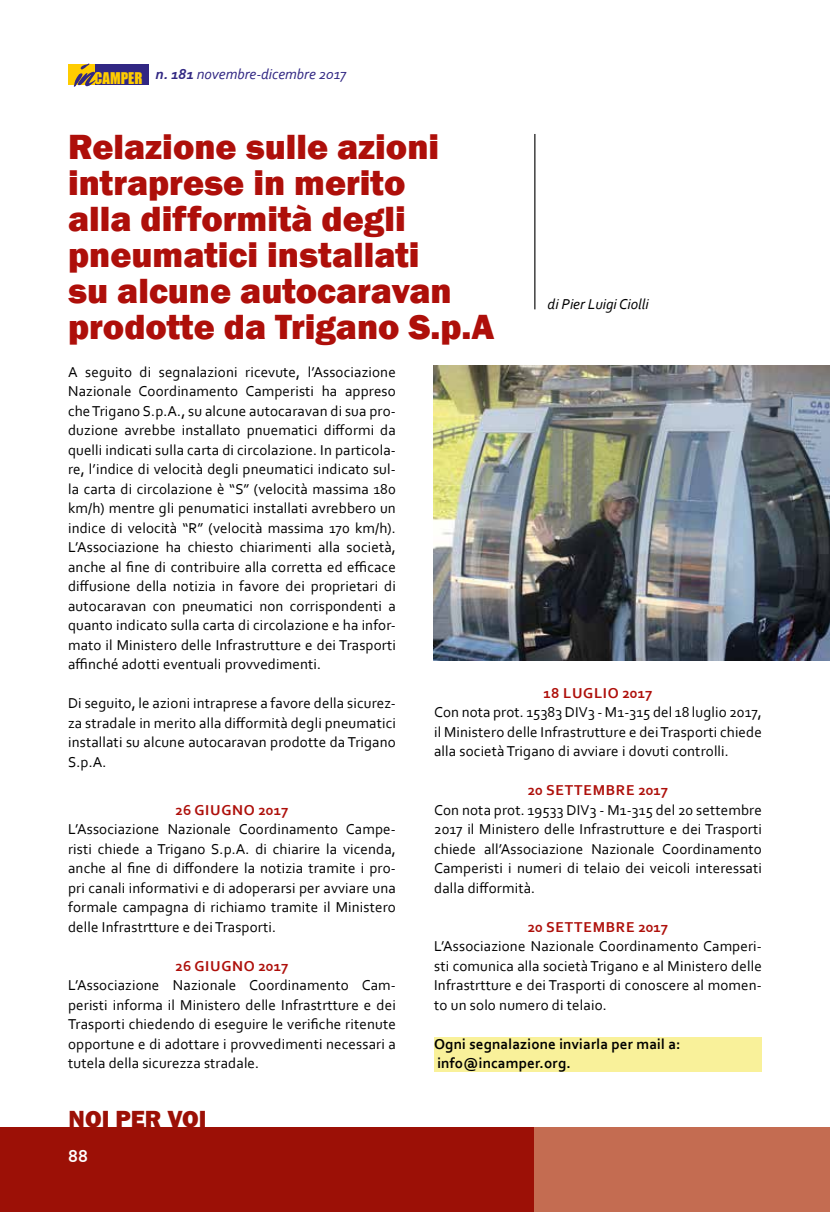
<style>
.page{position:relative;width:830px;height:1212px;background:#fff}
.page>*{position:absolute;margin:0;border:0;box-sizing:border-box;transform-origin:0 0}
.t1{font:800 36px/36px "Franklin Gothic";color:#ae0f0a}
.t2{font:800 24px "Franklin Gothic";color:#9c1006}
.t3{font:700 18px "Corbel";color:#fff}
.t4{font:15px/19.5px "Corbel";letter-spacing:.01em;color:#000;text-align:justify}
.t5{font:700 15px "Corbel";letter-spacing:.05em;color:#ae0f0a}
.t6{font:700 15px/19.5px "Corbel";letter-spacing:.01em;color:#000}
.t7{font:italic 15px "Corbel";color:#312783}
.t8{font:italic 15px "Corbel";color:#000}
.t9{font:14.85px "Impact";color:#fc0}
.s1{font-weight:700}
</style>
<div class="page">
<div style="left:0;top:1127px;width:534px;height:85px;background:#9c1006"></div>
<div style="left:68px;top:65px;width:27px;height:20px;background:#fc0"></div>
<div style="left:95px;top:65px;width:53px;height:20px;background:#312783"></div>
<svg style="left:74px;top:64px;width:21px;height:23px"></svg>
<div style="left:534px;top:1127px;width:295px;height:85px;background:#c46c51"></div>
<hr style="left:534px;top:134px;width:1px;height:175px;background:#000">
<div style="left:434px;top:1037px;width:327px;height:35px;background:#f9f19a"></div>
<img style="left:433px;top:366px;width:396px;height:294px">
<p class="t9" style="left:94px;top:66px;width:50px">CAMPER</p>
<p class="t7" style="left:155px;top:65px;width:193px"><span class="s1">n. 181</span> novembre-dicembre 2017</p>
<h1 class="t1" style="left:68px;top:129px;width:427px">Relazione sulle azioni intraprese in merito<br>alla difformità degli pneumatici installati<br>su alcune autocaravan prodotte da Trigano S.p.A</h1>
<p class="t8" style="left:547px;top:295px;width:102px">di Pier Luigi Ciolli</p>
<p class="t4" style="left:68px;top:362px;width:329px">A seguito di segnalazioni ricevute, l’Associazione Nazionale Coordinamento Camperisti ha appreso che Trigano S.p.A., su alcune autocaravan di sua pro&shy;duzione avrebbe installato pnuematici difformi da quelli indicati sulla carta di circolazione. In particola&shy;re, l’indice di velocità degli pneumatici indicato sul&shy;la carta di circolazione è “S” (velocità massima 180 km/h) mentre gli penumatici installati avrebbero un indice di velocità “R” (velocità massima 170 km/h).<br>L’Associazione ha chiesto chiarimenti alla società, anche al fine di contribuire alla corretta ed efficace diffusione della notizia in favore dei proprietari di autocaravan con pneumatici non corrispondenti a quanto indicato sulla carta di circolazione e ha infor&shy;mato il Ministero delle Infrastrutture e dei Trasporti affinché adotti eventuali provvedimenti.</p>
<p class="t4" style="left:68px;top:693px;width:329px">Di seguito, le azioni intraprese a favore della sicurez&shy;za stradale in merito alla difformità degli pneumatici installati su alcune autocaravan prodotte da Trigano S.p.A.</p>
<p class="t5" style="left:175px;top:800px;width:114px">26 GIUGNO 2017</p>
<p class="t4" style="left:68px;top:819px;width:329px">L’Associazione Nazionale Coordinamento Campe&shy;risti chiede a Trigano S.p.A. di chiarire la vicenda, anche al fine di diffondere la notizia tramite i pro&shy;pri canali informativi e di adoperarsi per avviare una formale campagna di richiamo tramite il Ministero delle Infrastrtture e dei Trasporti.</p>
<p class="t5" style="left:175px;top:956px;width:114px">26 GIUGNO 2017</p>
<p class="t4" style="left:68px;top:975px;width:329px">L’Associazione Nazionale Coordinamento Cam&shy;peristi informa il Ministero delle Infrastrtture e dei Trasporti chiedendo di eseguire le verifiche ritenute opportune e di adottare i provvedimenti necessari a tutela della sicurezza stradale.</p>
<h2 class="t2" style="left:69px;top:1103px;width:139px">NOI PER VOI</h2>
<p class="t3" style="left:68px;top:1144px;width:22px">88</p>
<p class="t5" style="left:543px;top:683px;width:110px">18 LUGLIO 2017</p>
<p class="t4" style="left:434px;top:702px;width:329px">Con nota prot. 15383 DIV3 - M1-315 del 18 luglio 2017, il Ministero delle Infrastrutture e dei Trasporti chiede alla società Trigano di avviare i dovuti controlli.</p>
<p class="t5" style="left:527px;top:781px;width:142px">20 SETTEMBRE 2017</p>
<p class="t4" style="left:434px;top:799px;width:329px">Con nota prot. 19533 DIV3 - M1-315 del 20 settembre 2017 il Ministero delle Infrastrutture e dei Trasporti chiede all’Associazione Nazionale Coordinamento Camperisti i numeri di telaio dei veicoli interessati dalla difformità.</p>
<p class="t5" style="left:527px;top:917px;width:142px">20 SETTEMBRE 2017</p>
<p class="t4" style="left:434px;top:936px;width:329px">L’Associazione Nazionale Coordinamento Camperi&shy;sti comunica alla società Trigano e al Ministero delle Infrastrtture e dei Trasporti di conoscere al momen&shy;to un solo numero di telaio.</p>
<p class="t6" style="left:434px;top:1033px;width:248px">Ogni segnalazione inviarla per mail a: info@incamper.org.</p>
</div>
